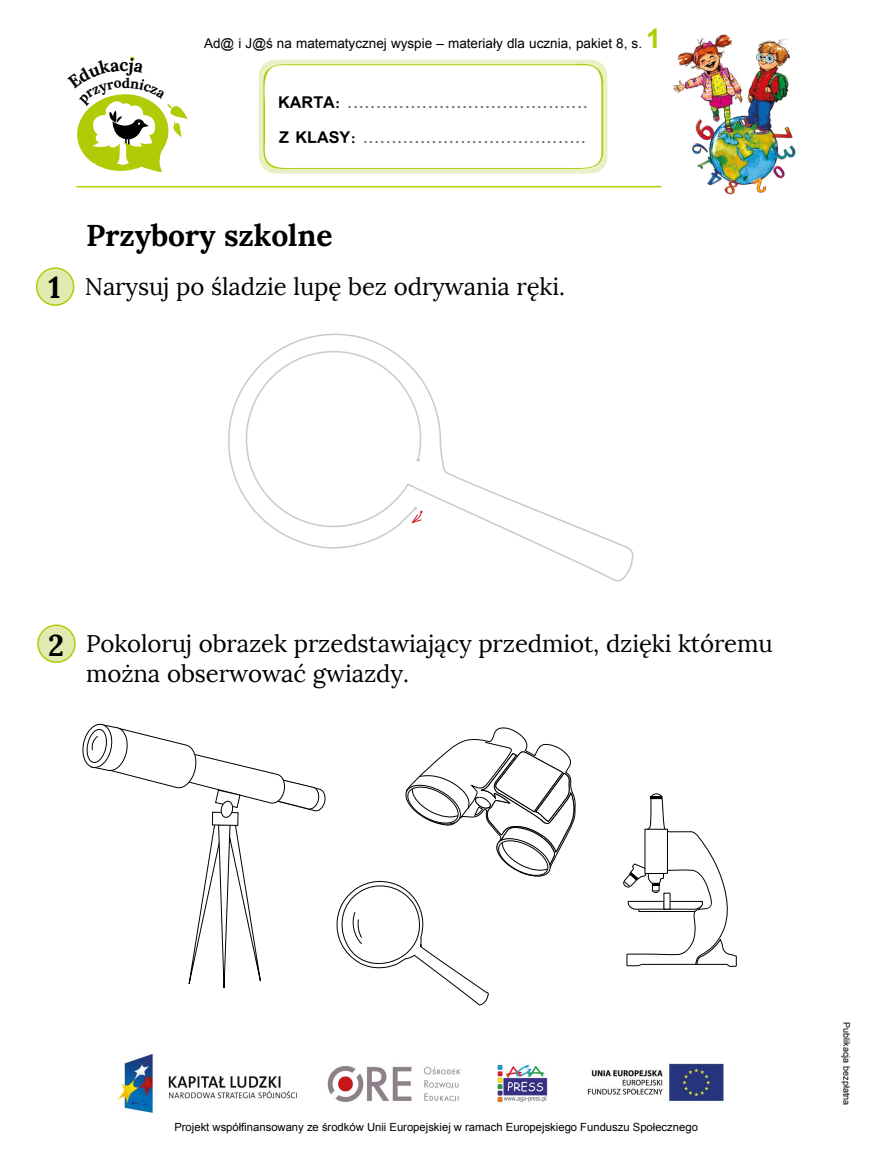
<style>
.page{position:relative;width:872px;height:1170px;background:#fff}
.page>*{position:absolute;margin:0;border:0;box-sizing:border-box;transform-origin:0 0}
.t1{font:700 30px "Lora";letter-spacing:-.005em;color:#000}
.t2{font:24px/30px "Lora";letter-spacing:-.005em;color:#000}
.t3{font:700 18px/35.2px "Simplified Arabic";color:#706f6f}
.t4{font:700 17.55px "Lora";color:#000}
.t5{font:700 13.95px "Lora";color:#000}
.t6{font:13.5px "Arial";color:#000}
.t7{font:11.25px "Arial";color:#000}
.t8{font:9px "Arial";color:#000}
.s1{font-weight:700;font-size:27px;color:#b2cb07}
.s2{color:#000}
</style>
<div class="page">
<img style="left:673px;top:34px;width:123px;height:161px">
<hr style="left:77px;top:186px;width:584px;height:1px;background:#b2cb07">
<div style="left:259px;top:60px;width:348px;height:113px;background:#eaefc6;border-radius:17px"></div>
<svg style="left:260px;top:63px;width:345px;height:107px;background:#fbfcf5"></svg>
<img style="left:117px;top:1054px;width:608px;height:59px">
<svg style="left:36px;top:267px;width:38px;height:39px"></svg>
<svg style="left:228px;top:333px;width:405px;height:249px"></svg>
<svg style="left:37px;top:624px;width:39px;height:39px"></svg>
<svg style="left:82px;top:723px;width:244px;height:265px"></svg>
<svg style="left:336px;top:727px;width:239px;height:278px"></svg>
<div style="left:651px;top:793px;width:11px;height:9px;background:#adadad;border-radius:50%"></div>
<div style="left:650px;top:793px;width:12px;height:10px;border:1px solid #000;border-radius:50%"></div>
<svg style="left:623px;top:795px;width:114px;height:172px"></svg>
<svg style="left:241px;top:346px;width:192px;height:186px"></svg>
<svg style="left:77px;top:57px;width:111px;height:115px"></svg>
<p class="t4" style="left:119px;top:53px;width:11px">c</p>
<p class="t5" style="left:122px;top:73px;width:10px">d</p>
<p class="t6" style="left:204px;top:34px;width:458px">Ad@ i J@ś na matematycznej wyspie – materiały dla ucznia, pakiet 8, s. <span class="s1">1</span></p>
<p class="t3" style="left:278px;top:85px;width:311px"><span class="s2">KARTA:</span> ..........................................<br><span class="s2">Z KLASY:</span> .......................................</p>
<p class="t1" style="left:49px;top:267px;width:14px">1</p>
<p class="t1" style="left:86px;top:216px;width:248px">Przybory szkolne</p>
<p class="t4" style="left:128px;top:230px;width:11px">c</p>
<p class="t2" style="left:85px;top:271px;width:481px">Narysuj po śladzie lupę bez odrywania ręki.</p>
<p class="t1" style="left:48px;top:626px;width:17px">2</p>
<p class="t2" style="left:86px;top:628px;width:688px">Pokoloruj obrazek przedstawiający przedmiot, dzięki któremu można obserwować gwiazdy.</p>
<p class="t7" style="left:174px;top:1119px;width:525px">Projekt współfinansowany ze środków Unii Europejskiej w ramach Europejskiego Funduszu Społecznego</p>
<p class="t8" style="left:853px;top:1022px;width:84px;rotate:90deg">Publikacja bezpłatna</p>
</div>
